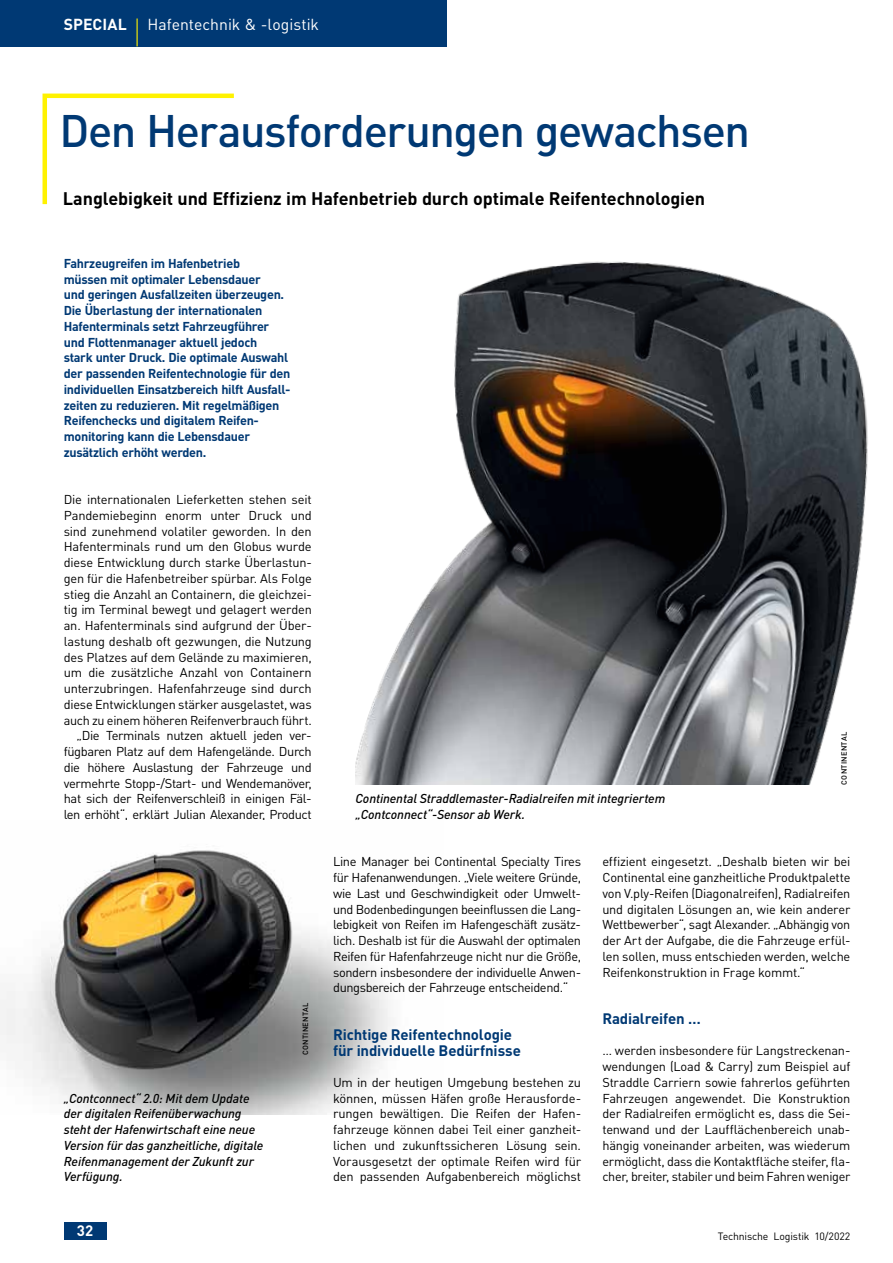
<style>
.page{position:relative;width:893px;height:1263px;background:#fff}
.page>*{position:absolute;margin:0;border:0;box-sizing:border-box;transform-origin:0 0}
.t1{font:500 45px "DIN";letter-spacing:-.035em;color:#003974}
.t2{font:700 18px "DIN";letter-spacing:-.01em;color:#000}
.t3{font:15.75px "DIN";color:#fff}
.t4{font:700 15px/16.5px "DIN";letter-spacing:-.01em;color:#003974}
.t5{font:700 15px "DIN";color:#fff}
.t6{font:12.75px/15.8px "DIN Pro";letter-spacing:-.02em;color:#000;text-align:justify}
.t7{font:700 12.75px/15.8px "DIN Pro";letter-spacing:-.025em;color:#003974}
.t8{font:italic 500 12.75px/15.8px "DIN";letter-spacing:-.01em;color:#000}
.t9{font:10.5px "DIN";letter-spacing:-.015em;color:#000}
.t10{font:500 7.5px "DIN Pro";letter-spacing:.04em;color:#000}
.s1{font-weight:700}
.s2{font-size:32.4px;color:#fff200}
</style>
<div class="page">
<div style="left:64px;top:1222px;width:42px;height:17px;background:#003974"></div>
<div style="left:0;top:0;width:446px;height:47px;background:#003974"></div>
<svg style="left:42px;top:93px;width:192px;height:112px"></svg>
<img style="left:355px;top:261px;width:513px;height:524px">
<img style="left:0;top:850px;width:391px;height:265px">
<p class="t3" style="left:64px;top:15px;width:257px"><span class="s1">Special</span> <span class="s2">|</span> Hafentechnik &amp; -logistik</p>
<h1 class="t1" style="left:60px;top:102px;width:692px">Den Herausforderungen gewachsen</h1>
<h2 class="t2" style="left:63px;top:186px;width:644px">Langlebigkeit und Effizienz im Hafenbetrieb durch optimale Reifentechnologien</h2>
<p class="t7" style="left:64px;top:255px;width:228px">Fahrzeugreifen im Hafenbetrieb<br>müssen mit optimaler Lebensdauer<br>und geringen Ausfallzeiten überzeugen.<br>Die Überlastung der internationalen Hafenterminals setzt Fahrzeugführer und Flottenmanager aktuell jedoch<br>stark unter Druck. Die optimale Auswahl der passenden Reifentechnologie für den individuellen Einsatzbereich hilft Ausfall&shy;zeiten zu reduzieren. Mit regelmäßigen Reifenchecks und digitalem Reifen&shy;monitoring kann die Lebensdauer zusätzlich erhöht werden.</p>
<p class="t6" style="left:64px;top:491px;width:250px;text-align:right">Die internationalen Lieferketten stehen seit Pandemiebeginn enorm unter Druck und sind zunehmend volatiler geworden. In den Hafenterminals rund um den Globus wurde diese Entwicklung durch starke Überlastun&shy;gen für die Hafenbetreiber spürbar. Als Folge stieg die Anzahl an Containern, die gleichzei&shy;tig im Terminal bewegt und gelagert werden an. Hafenterminals sind aufgrund der Über&shy;lastung deshalb oft gezwungen, die Nutzung des Platzes auf dem Gelände zu maximieren, um die zusätzliche Anzahl von Containern unterzubringen. Hafenfahrzeuge sind durch diese Entwicklungen stärker ausgelastet, was auch zu einem höheren Reifenverbrauch führt. „Die Terminals nutzen aktuell jeden ver&shy;fügbaren Platz auf dem Hafengelände. Durch die höhere Auslastung der Fahrzeuge und vermehrte Stopp-/Start- und Wendemanöver, hat sich der Reifenverschleiß in einigen Fäl&shy;len erhöht“, erklärt Julian Alexander, Product</p>
<p class="t8" style="left:355px;top:790px;width:311px">Continental Straddlemaster-Radialreifen mit integriertem „Contconnect“-Sensor ab Werk.</p>
<p class="t10" style="left:839px;top:785px;width:54px;rotate:-90deg">Continental</p>
<p class="t8" style="left:64px;top:1090px;width:201px">„Contconnect“ 2.0: Mit dem Update der digitalen Reifenüberwachung steht der Hafenwirtschaft eine neue<br>Version für das ganzheitliche, digitale<br>Reifenmanagement der Zukunft zur<br>Verfügung.</p>
<p class="t5" style="left:77px;top:1221px;width:18px">32</p>
<p class="t10" style="left:300px;top:1055px;width:54px;rotate:-90deg">Continental</p>
<p class="t6" style="left:333px;top:853px;width:250px">Line Manager bei Continental Specialty Tires für Hafenanwendungen. „Viele weitere Gründe, wie Last und Geschwindigkeit oder Umwelt&shy;und Bodenbedingungen beeinflussen die Lang&shy;lebigkeit von Reifen im Hafengeschäft zusätz&shy;lich. Deshalb ist für die Auswahl der optimalen Reifen für Hafenfahrzeuge nicht nur die Größe, sondern insbesondere der individuelle Anwen&shy;dungsbereich der Fahrzeuge entscheidend.“</p>
<p class="t4" style="left:333px;top:1025px;width:189px">Richtige Reifentechnologie für individuelle Bedürfnisse</p>
<p class="t6" style="left:333px;top:1074px;width:250px">Um in der heutigen Umgebung bestehen zu können, müssen Häfen große Herausforde&shy;rungen bewältigen. Die Reifen der Hafen&shy;fahrzeuge können dabei Teil einer ganzheit&shy;lichen und zukunftssicheren Lösung sein.<br>Vorausgesetzt der optimale Reifen wird für den passenden Aufgabenbereich möglichst</p>
<p class="t6" style="left:602px;top:853px;width:250px">effizient eingesetzt. „Deshalb bieten wir bei Continental eine ganzheitliche Produktpalette von V.ply-Reifen (Diagonalreifen), Radialreifen und digitalen Lösungen an, wie kein anderer Wettbewerber“, sagt Alexander. „Abhängig von der Art der Aufgabe, die die Fahrzeuge erfül&shy;len sollen, muss entschieden werden, welche Reifenkonstruktion in Frage kommt.“</p>
<p class="t4" style="left:602px;top:1010px;width:100px">Radialreifen …</p>
<p class="t6" style="left:602px;top:1042px;width:250px">… werden insbesondere für Langstreckenan&shy;wendungen (Load &amp; Carry) zum Beispiel auf Straddle Carriern sowie fahrerlos geführten Fahrzeugen angewendet. Die Konstruktion der Radialreifen ermöglicht es, dass die Sei&shy;tenwand und der Laufflächenbereich unab&shy;hängig voneinander arbeiten, was wiederum ermöglicht, dass die Kontaktfläche steifer, fla&shy;cher, breiter, stabiler und beim Fahren weniger</p>
<p class="t9" style="left:718px;top:1230px;width:134px">Technische Logistik 10/2022</p>
</div>
